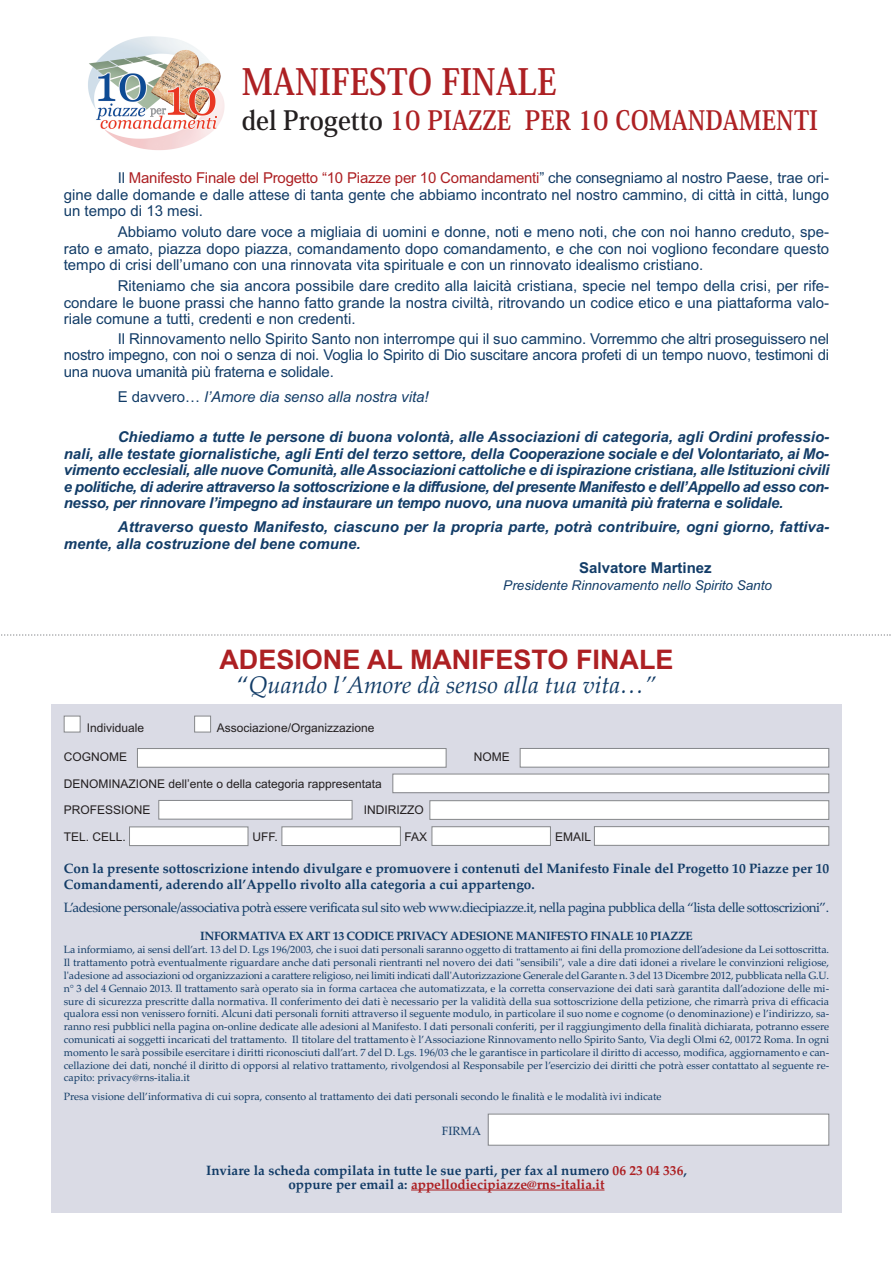
<style>
.page{position:relative;width:893px;height:1263px;background:#fff}
.page>*{position:absolute;margin:0;border:0;box-sizing:border-box;transform-origin:0 0}
.t1{font:700 36px "Koz Min Pro";color:#ad2023;scale:.94 1}
.t2{font:700 27px "Arial";color:#ad2023}
.t3{font:700 26.4px "Koz Min Pro";color:#ad2023;scale:.94 1}
.t4{font:italic 24px "Palatino Linotype";color:#123c67}
.t5{font:15px/16.5px "Arial";color:#123c67;text-align:justify}
.t6{font:italic 700 15px/16.5px "Arial";letter-spacing:.005em;color:#123c67;text-align:justify}
.t7{font:italic 15px "Arial";color:#123c67}
.t8{font:700 15px "Arial";color:#123c67}
.t9{font:700 13.5px/16.5px "Palatino Linotype";color:#123c67}
.t10{font:13.5px "Palatino Linotype";letter-spacing:-.04em;color:#123c67}
.t11{font:italic 13.5px "Arial";color:#123c67}
.t12{font:12px/26.4px "Arial";color:#231f20}
.t13{font:700 12px "Palatino Linotype";letter-spacing:-.03em;color:#123c67}
.t14{font:12px "Palatino Linotype";color:#123c67}
.t15{font:10.5px/12.8px "Palatino Linotype";color:#123c67;text-align:justify}
.s1{color:#231f20}
.s2{color:#ad2023}
.s3{font-style:normal}
</style>
<div class="page">
<img style="left:88px;top:36px;width:137px;height:114px">
<div style="left:51px;top:704px;width:790px;height:508px;background:#dadbe5"></div>
<hr style="left:411px;top:1189px;width:193px;height:1px;background:#ad2023">
<div style="left:195px;top:716px;width:15px;height:16px;background:#fff"></div>
<div style="left:194px;top:716px;width:17px;height:16px;border:1px solid #86888b"></div>
<div style="left:65px;top:716px;width:15px;height:16px;background:#fff"></div>
<div style="left:64px;top:716px;width:17px;height:16px;border:1px solid #86888b"></div>
<div style="left:138px;top:749px;width:308px;height:18px;background:#fff"></div>
<div style="left:137px;top:748px;width:309px;height:20px;border:1px solid #86888b"></div>
<div style="left:393px;top:774px;width:435px;height:18px;background:#fff"></div>
<div style="left:392px;top:774px;width:437px;height:19px;border:1px solid #86888b"></div>
<div style="left:159px;top:801px;width:193px;height:18px;background:#fff"></div>
<div style="left:158px;top:800px;width:194px;height:19px;border:1px solid #86888b"></div>
<div style="left:130px;top:827px;width:118px;height:18px;background:#fff"></div>
<div style="left:129px;top:826px;width:119px;height:20px;border:1px solid #86888b"></div>
<div style="left:282px;top:827px;width:118px;height:18px;background:#fff"></div>
<div style="left:282px;top:826px;width:119px;height:20px;border:1px solid #86888b"></div>
<div style="left:432px;top:827px;width:118px;height:18px;background:#fff"></div>
<div style="left:432px;top:826px;width:119px;height:20px;border:1px solid #86888b"></div>
<div style="left:595px;top:827px;width:233px;height:18px;background:#fff"></div>
<div style="left:594px;top:826px;width:235px;height:20px;border:1px solid #86888b"></div>
<div style="left:489px;top:1114px;width:339px;height:31px;background:#fff"></div>
<div style="left:488px;top:1114px;width:341px;height:31px;border:1px solid #86888b"></div>
<div style="left:430px;top:801px;width:398px;height:18px;background:#fff"></div>
<div style="left:429px;top:800px;width:400px;height:20px;border:1px solid #86888b"></div>
<div style="left:520px;top:749px;width:308px;height:18px;background:#fff"></div>
<div style="left:520px;top:748px;width:309px;height:19px;border:1px solid #86888b"></div>
<svg style="left:1px;top:634px;width:890px;height:2px"></svg>
<h1 class="t1" style="left:242px;top:56px;width:337px">MANIFESTO FINALE</h1>
<h3 class="t3" style="left:242px;top:101px;width:614px"><span class="s1">del Progetto</span> 10 PIAZZE PER 10 COMANDAMENTI</h3>
<p class="t5" style="left:64px;top:170px;width:767px;text-indent:54px">Il <span class="s2">Manifesto Finale del Progetto “10 Piazze per 10 Comandamenti</span>” che consegniamo al nostro Paese, trae ori&shy;gine dalle domande e dalle attese di tanta gente che abbiamo incontrato nel nostro cammino, di città in città, lungo un tempo di 13 mesi.</p>
<p class="t5" style="left:64px;top:224px;width:767px;text-indent:54px">Abbiamo voluto dare voce a migliaia di uomini e donne, noti e meno noti, che con noi hanno creduto, spe&shy;rato e amato, piazza dopo piazza, comandamento dopo comandamento, e che con noi vogliono fecondare questo tempo di crisi dell’umano con una rinnovata vita spirituale e con un rinnovato idealismo cristiano.</p>
<p class="t5" style="left:64px;top:278px;width:767px;text-indent:54px">Riteniamo che sia ancora possibile dare credito alla laicità cristiana, specie nel tempo della crisi, per rife&shy;condare le buone prassi che hanno fatto grande la nostra civiltà, ritrovando un codice etico e una piattaforma valo&shy;riale comune a tutti, credenti e non credenti.</p>
<p class="t5" style="left:64px;top:330px;width:767px;text-indent:54px">Il Rinnovamento nello Spirito Santo non interrompe qui il suo cammino. Vorremmo che altri proseguissero nel nostro impegno, con noi o senza di noi. Voglia lo Spirito di Dio suscitare ancora profeti di un tempo nuovo, testimoni di una nuova umanità più fraterna e solidale.</p>
<h3 class="t7" style="left:118px;top:388px;width:312px"><span class="s3">E davvero…</span> l’Amore dia senso alla nostra vita!</h3>
<p class="t6" style="left:64px;top:429px;width:767px;text-indent:54px">Chiediamo a tutte le persone di buona volontà, alle Associazioni di categoria, agli Ordini professio&shy;nali, alle testate giornalistiche, agli Enti del terzo settore, della Cooperazione sociale e del Volontariato, ai Mo&shy;vimento ecclesiali, alle nuove Comunità, alle Associazioni cattoliche e di ispirazione cristiana, alle Istituzioni civili e politiche, di aderire attraverso la sottoscrizione e la diffusione, del presente Manifesto e dell’Appello ad esso con&shy;nesso, per rinnovare l’impegno ad instaurare un tempo nuovo, una nuova umanità più fraterna e solidale.</p>
<h3 class="t6" style="left:64px;top:519px;width:767px;text-indent:54px">Attraverso questo Manifesto, ciascuno per la propria parte, potrà contribuire, ogni giorno, fattiva&shy;mente, alla costruzione del bene comune.</h3>
<h3 class="t8" style="left:579px;top:559px;width:134px">Salvatore Martinez</h3>
<p class="t11" style="left:503px;top:577px;width:270px">Presidente Rinnovamento nello Spirito Santo</p>
<h2 class="t2" style="left:219px;top:644px;width:456px">ADESIONE AL MANIFESTO FINALE</h2>
<h3 class="t4" style="left:237px;top:671px;width:421px"><span class="s3">“</span>Quando l’Amore dà senso alla tua vita…”</h3>
<p class="t12" style="left:87px;top:715px;width:59px">Individuale</p>
<p class="t12" style="left:217px;top:715px;width:159px">Associazione/Organizzazione</p>
<p class="t12" style="left:64px;top:744px;width:65px">COGNOME</p>
<p class="t12" style="left:474px;top:744px;width:37px">NOME</p>
<p class="t12" style="left:64px;top:770px;width:320px">DENOMINAZIONE dell’ente o della categoria rappresentata<br>PROFESSIONE</p>
<p class="t12" style="left:364px;top:797px;width:61px">INDIRIZZO</p>
<p class="t12" style="left:64px;top:823px;width:64px">TEL. CELL.</p>
<p class="t12" style="left:253px;top:823px;width:27px">UFF.</p>
<p class="t12" style="left:405px;top:823px;width:24px">FAX</p>
<p class="t12" style="left:555px;top:823px;width:38px">EMAIL</p>
<p class="t9" style="left:64px;top:860px;width:767px">Con la presente sottoscrizione intendo divulgare e promuovere i contenuti del Manifesto Finale del Progetto 10 Piazze per 10<br>Comandamenti, aderendo all’Appello rivolto alla categoria a cui appartengo.</p>
<p class="t10" style="left:64px;top:899px;width:767px">L’adesione personale/associativa potrà essere verificata sul sito web www.diecipiazze.it, nella pagina pubblica della “lista delle sottoscrizioni”.</p>
<p class="t13" style="left:200px;top:929px;width:494px">INFORMATIVA EX ART 13 CODICE PRIVACY ADESIONE MANIFESTO FINALE 10 PIAZZE</p>
<p class="t15" style="left:64px;top:943px;width:767px">La informiamo, ai sensi dell’art. 13 del D. Lgs 196/2003, che i suoi dati personali saranno oggetto di trattamento ai fini della promozione dell’adesione da Lei sottoscritta.<br>Il trattamento potrà eventualmente riguardare anche dati personali rientranti nel novero dei dati "sensibili", vale a dire dati idonei a rivelare le convinzioni religiose, l'adesione ad associazioni od organizzazioni a carattere religioso, nei limiti indicati dall'Autorizzazione Generale del Garante n. 3 del 13 Dicembre 2012, pubblicata nella G.U. n° 3 del 4 Gennaio 2013. Il trattamento sarà operato sia in forma cartacea che automatizzata, e la corretta conservazione dei dati sarà garantita dall’adozione delle mi&shy;sure di sicurezza prescritte dalla normativa. Il conferimento dei dati è necessario per la validità della sua sottoscrizione della petizione, che rimarrà priva di efficacia qualora essi non venissero forniti. Alcuni dati personali forniti attraverso il seguente modulo, in particolare il suo nome e cognome (o denominazione) e l’indirizzo, sa&shy;ranno resi pubblici nella pagina on-online dedicate alle adesioni al Manifesto. I dati personali conferiti, per il raggiungimento della finalità dichiarata, potranno essere comunicati ai soggetti incaricati del trattamento. Il titolare del trattamento è l’Associazione Rinnovamento nello Spirito Santo, Via degli Olmi 62, 00172 Roma. In ogni momento le sarà possibile esercitare i diritti riconosciuti dall’art. 7 del D. Lgs. 196/03 che le garantisce in particolare il diritto di accesso, modifica, aggiornamento e can&shy;cellazione dei dati, nonché il diritto di opporsi al relativo trattamento, rivolgendosi al Responsabile per l’esercizio dei diritti che potrà esser contattato al seguente re&shy;capito: privacy@rns-italia.it</p>
<p class="t15" style="left:64px;top:1090px;width:599px">Presa visione dell’informativa di cui sopra, consento al trattamento dei dati personali secondo le finalità e le modalità ivi indicate</p>
<p class="t14" style="left:442px;top:1123px;width:41px">FIRMA</p>
<p class="t9" style="left:206px;top:1164px;width:482px;line-height:13.5px;text-align:center">Inviare la scheda compilata in tutte le sue parti, per fax al numero <span class="s2">06 23 04 336</span>, oppure per email a: <span class="s2">appellodiecipiazze@rns-italia.it</span></p>
</div>
